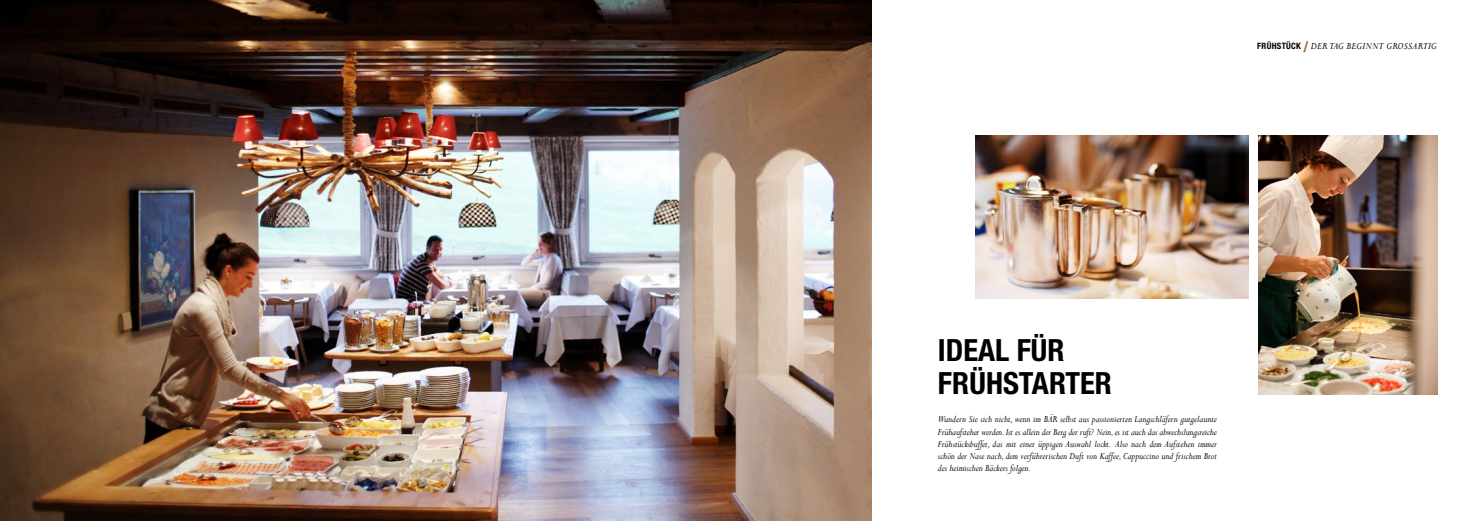
<style>
.page{position:relative;width:1474px;height:521px;background:#fff}
.page>*{position:absolute;margin:0;border:0;box-sizing:border-box;transform-origin:0 0}
.t1{font:700 condensed 30.62px/33.7px "Helvetica Neue LT Std";color:#000}
.t2{font:italic 10.5px/12.2px "Perpetua";color:#000;text-align:justify;scale:.92 1}
.t3{font:italic 10.5px "Perpetua";letter-spacing:.02em;color:#000}
.s1{font-family:"Helvetica Neue LT Std";font-weight:700;font-style:normal;font-stretch:condensed;font-size:8.75px}
.s2{font-family:"Helvetica Neue LT Std";font-weight:700;font-style:normal;font-stretch:condensed;font-size:14.88px;color:#ae6a31}
</style>
<div class="page">
<img style="left:0;top:0;width:871px;height:521px">
<img style="left:1258px;top:136px;width:179px;height:259px">
<img style="left:975px;top:136px;width:273px;height:163px">
<p class="t3" style="left:1257px;top:39px;width:181px"><span class="s1">FRÜHSTÜCK</span> <span class="s2">/</span> DER TAG BEGINNT GROSSARTIG</p>
<h1 class="t1" style="left:938px;top:332px;width:175px">IDEAL FÜR<br>FRÜHSTARTER</h1>
<p class="t2" style="left:938px;top:413px;width:305px">Wundern Sie sich nicht, wenn im BÄR selbst aus passionierten Langschläfern gutgelaunte Frühaufsteher werden. Ist es allein der Berg der ruft? Nein, es ist auch das abwechslungsreiche Frühstücksbuffet, das mit einer üppigen Auswahl lockt. Also nach dem Aufstehen immer schön der Nase nach, dem verführerischen Duft von Kaffee, Cappuccino und frischem Brot des heimischen Bäckers folgen.</p>
</div>
